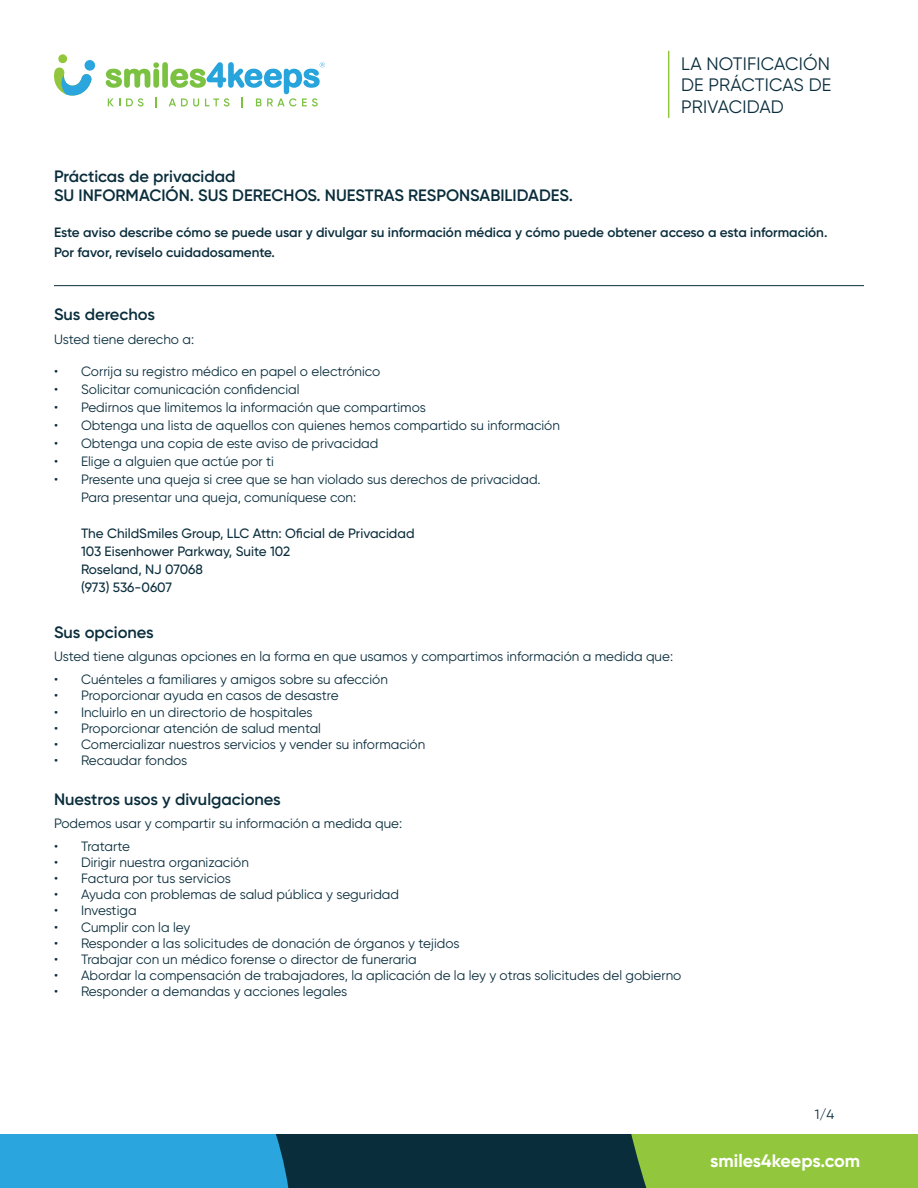
<style>
.page{position:relative;width:918px;height:1188px;background:#fff}
.page>*{position:absolute;margin:0;border:0;box-sizing:border-box;transform-origin:0 0}
.t1{font:18px/21.6px "Gilroy";letter-spacing:.01em;color:#0a2d3c;text-align:justify}
.t2{font:700 18px "Gilroy";color:#fff}
.t3{font:600 16.5px/19.8px "Gilroy";color:#0a2d3c}
.t4{font:13.5px/18px "Gilroy";color:#0a2d3c}
.t5{font:600 13.5px/19.8px "Gilroy";color:#0a2d3c}
.t6{font:500 13.5px/18px "Gilroy";color:#0a2d3c}
.t7{font:13.5px "Gilroy";letter-spacing:-.03em;color:#0a2d3c}
</style>
<div class="page">
<div style="left:0;top:1134px;width:918px;height:54px;background:#0a2d3c"></div>
<div style="left:0;top:1134px;width:289px;height:54px;background:#2ba5de"></div>
<div style="left:631px;top:1134px;width:287px;height:54px;background:#92c73d"></div>
<svg style="left:54px;top:54px;width:42px;height:42px"></svg>
<svg style="left:106px;top:62px;width:219px;height:46px"></svg>
<hr style="left:668px;top:51px;width:1px;height:66px;background:#92c73d">
<hr style="left:54px;top:285px;width:810px;height:1px;background:#0a2d3c">
<h1 class="t1" style="left:681px;top:52px;width:152px">LA NOTIFICACIÓN DE PRÁCTICAS DE PRIVACIDAD</h1>
<p class="t3" style="left:54px;top:166px;width:521px">Prácticas de privacidad<br>SU INFORMACIÓN. SUS DERECHOS. NUESTRAS RESPONSABILIDADES.</p>
<p class="t5" style="left:54px;top:223px;width:775px">Este aviso describe cómo se puede usar y divulgar su información médica y cómo puede obtener acceso a esta información.<br>Por favor, revíselo cuidadosamente.</p>
<p class="t3" style="left:54px;top:304px;width:103px">Sus derechos</p>
<p class="t4" style="left:54px;top:331px;width:142px">Usted tiene derecho a:</p>
<p class="t4" style="left:54px;top:362px;width:328px">• Corrija su registro médico en papel o electrónico</p>
<p class="t4" style="left:54px;top:380px;width:247px">• Solicitar comunicación confidencial</p>
<p class="t4" style="left:54px;top:398px;width:373px">• Pedirnos que limitemos la información que compartimos</p>
<p class="t4" style="left:54px;top:416px;width:508px">• Obtenga una lista de aquellos con quienes hemos compartido su información</p>
<p class="t4" style="left:54px;top:434px;width:326px">• Obtenga una copia de este aviso de privacidad</p>
<p class="t4" style="left:54px;top:452px;width:222px">• Elige a alguien que actúe por ti</p>
<p class="t4" style="left:81px;top:470px;width:461px;text-indent:-27px">• Presente una queja si cree que se han violado sus derechos de privacidad.<br>Para presentar una queja, comuníquese con:</p>
<p class="t6" style="left:81px;top:524px;width:335px">The ChildSmiles Group, LLC Attn: Oficial de Privacidad<br>103 Eisenhower Parkway, Suite 102<br>Roseland, NJ 07068<br>(973) 536-0607</p>
<p class="t3" style="left:54px;top:622px;width:101px">Sus opciones</p>
<p class="t4" style="left:54px;top:647px;width:621px">Usted tiene algunas opciones en la forma en que usamos y compartimos información a medida que:</p>
<p class="t4" style="left:54px;top:670px;width:335px">• Cuénteles a familiares y amigos sobre su afección</p>
<p class="t4" style="left:54px;top:687px;width:286px">• Proporcionar ayuda en casos de desastre</p>
<p class="t4" style="left:54px;top:703px;width:260px">• Incluirlo en un directorio de hospitales</p>
<p class="t4" style="left:54px;top:719px;width:269px">• Proporcionar atención de salud mental</p>
<p class="t4" style="left:54px;top:735px;width:373px">• Comercializar nuestros servicios y vender su información</p>
<p class="t4" style="left:54px;top:751px;width:135px">• Recaudar fondos</p>
<p class="t3" style="left:54px;top:789px;width:228px">Nuestros usos y divulgaciones</p>
<p class="t4" style="left:54px;top:814px;width:350px">Podemos usar y compartir su información a medida que:</p>
<p class="t7" style="left:54px;top:838px;width:77px">• Tratarte</p>
<p class="t4" style="left:54px;top:853px;width:196px">• Dirigir nuestra organización</p>
<p class="t4" style="left:54px;top:869px;width:178px">• Factura por tus servicios</p>
<p class="t4" style="left:54px;top:885px;width:347px">• Ayuda con problemas de salud pública y seguridad</p>
<p class="t4" style="left:54px;top:902px;width:84px">• Investiga</p>
<p class="t4" style="left:54px;top:918px;width:138px">• Cumplir con la ley</p>
<p class="t4" style="left:54px;top:934px;width:407px">• Responder a las solicitudes de donación de órganos y tejidos</p>
<p class="t4" style="left:54px;top:950px;width:364px">• Trabajar con un médico forense o director de funeraria</p>
<p class="t4" style="left:54px;top:966px;width:629px">• Abordar la compensación de trabajadores, la aplicación de la ley y otras solicitudes del gobierno</p>
<p class="t4" style="left:54px;top:983px;width:295px">• Responder a demandas y acciones legales</p>
<p class="t4" style="left:815px;top:1105px;width:21px">1/4</p>
<h1 class="t2" style="left:710px;top:1149px;width:151px">smiles4keeps.com</h1>
</div>
